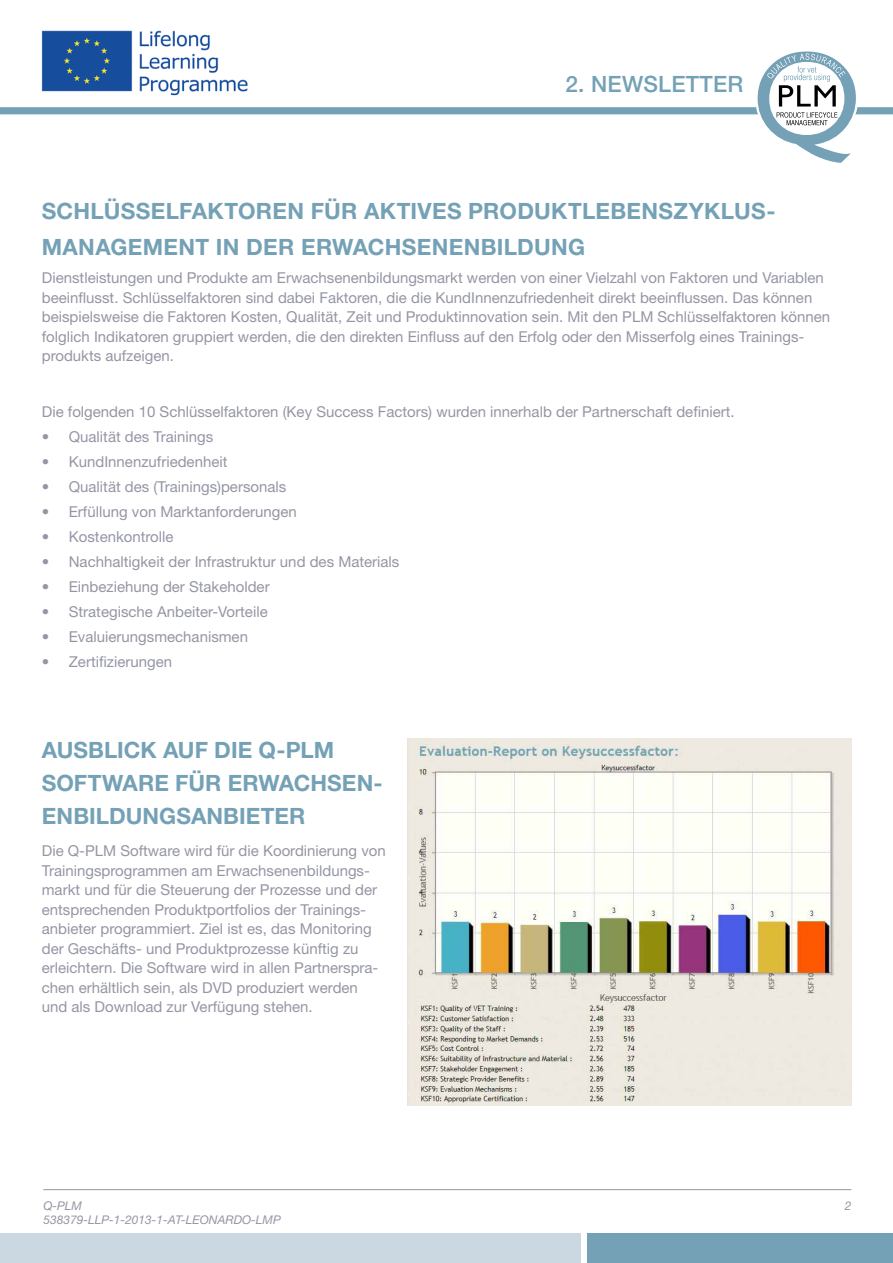
<style>
.page{position:relative;width:893px;height:1263px;background:#fff}
.page>*{position:absolute;margin:0;border:0;box-sizing:border-box;transform-origin:0 0}
.t1{font:700 22.5px/33px "Helvetica Neue LT";letter-spacing:.01em;color:#74a1b6}
.t2{font:500 22.5px "Helvetica Neue LT";letter-spacing:.01em;color:#74a1b6}
.t3{font:15px/19.5px "Helvetica Neue LT";color:#9496a4}
.t4{font:italic 12px/14.4px "Helvetica Neue LT";color:#9496a4}
</style>
<div class="page">
<img style="left:41px;top:30px;width:207px;height:66px">
<div style="left:0;top:107px;width:893px;height:7px;background:#74a1b6"></div>
<svg style="left:755px;top:51px;width:103px;height:112px"></svg>
<div style="left:588px;top:1233px;width:305px;height:30px;background:#74a1b6"></div>
<div style="left:0;top:1233px;width:581px;height:30px;background:#cbd8e1"></div>
<hr style="left:43px;top:1189px;width:808px;height:1px;background:#9496a4">
<img style="left:407px;top:738px;width:444px;height:368px">
<h1 class="t2" style="left:565px;top:70px;width:179px">2. NEWSLETTER</h1>
<h1 class="t1" style="left:42px;top:193px;width:735px;line-height:36px">SCHLÜSSELFAKTOREN FÜR AKTIVES PRODUKTLE BENSZYKLUS-<br>MANAGEME</h1>
<h1 class="t1" style="left:179px;top:230px;width:408px">NT IN DER ERWACHSENENBILDUNG</h1>
<p class="t3" style="left:42px;top:268px;width:790px">Dienstleistungen und Produkte am Erwachsenenbildungsmarkt werden von einer Vielzahl von Faktoren und Variablen beeinflusst. Schlüsselfaktoren sind dabei Faktoren, die die KundInnenzufriedenheit direkt beeinflussen. Das können beispielsweise die Faktoren Kosten, Qualität, Zeit und Produktinnovation sein. Mit den PLM Schlüsselfaktoren können folglich Indikatoren gruppiert werden, die den direkten Einfluss auf den Erfolg oder den Misserfolg eines Trainings&shy;produkts aufzeigen.</p>
<p class="t3" style="left:42px;top:402px;width:694px">Die folgenden 10 Schlüsselfaktoren (Key Success Factors) wurden innerhalb der Partnerschaft definiert.</p>
<p class="t3" style="left:42px;top:427px;width:173px">• Qualität des Trainings</p>
<p class="t3" style="left:42px;top:452px;width:187px">• KundInnenzufriedenheit</p>
<p class="t3" style="left:42px;top:477px;width:246px">• Qualität des (Trainings)personals</p>
<p class="t3" style="left:42px;top:502px;width:257px">• Erfüllung von Marktanforderungen</p>
<p class="t3" style="left:42px;top:527px;width:133px">• Kostenkontrolle</p>
<p class="t3" style="left:42px;top:552px;width:359px">• Nachhaltigkeit der Infrastruktur und des Materials</p>
<p class="t3" style="left:42px;top:577px;width:229px">• Einbeziehung der Stakeholder</p>
<p class="t3" style="left:42px;top:602px;width:227px">• Strategische Anbeiter-Vorteile</p>
<p class="t3" style="left:42px;top:627px;width:208px">• Evaluierungsmechanismen</p>
<p class="t3" style="left:42px;top:652px;width:132px">• Zertifizierungen</p>
<h1 class="t1" style="left:42px;top:733px;width:342px">AUSBLICK AUF DIE Q-PLM<br>SOFTWARE FÜR ERWACHSEN-<br>ENBILDUNGSANBIETER</h1>
<p class="t3" style="left:42px;top:841px;width:345px">Die Q-PLM Software wird für die Koordinierung von Trainingsprogrammen am Erwachsenenbildungs&shy;markt und für die Steuerung der Prozesse und der entsprechenden Produktportfolios der Trainings&shy;anbieter programmiert. Ziel ist es, das Monitoring der Geschäfts- und Produktprozesse künftig zu erleichtern. Die Software wird in allen Partnerspra&shy;chen erhältlich sein, als DVD produziert werden und als Download zur Verfügung stehen.</p>
<p class="t4" style="left:43px;top:1198px;width:239px">Q-PLM<br>538379-LLP-1-2013-1-AT-LEONARDO-LMP</p>
<p class="t4" style="left:845px;top:1198px;width:8px">2</p>
</div>
